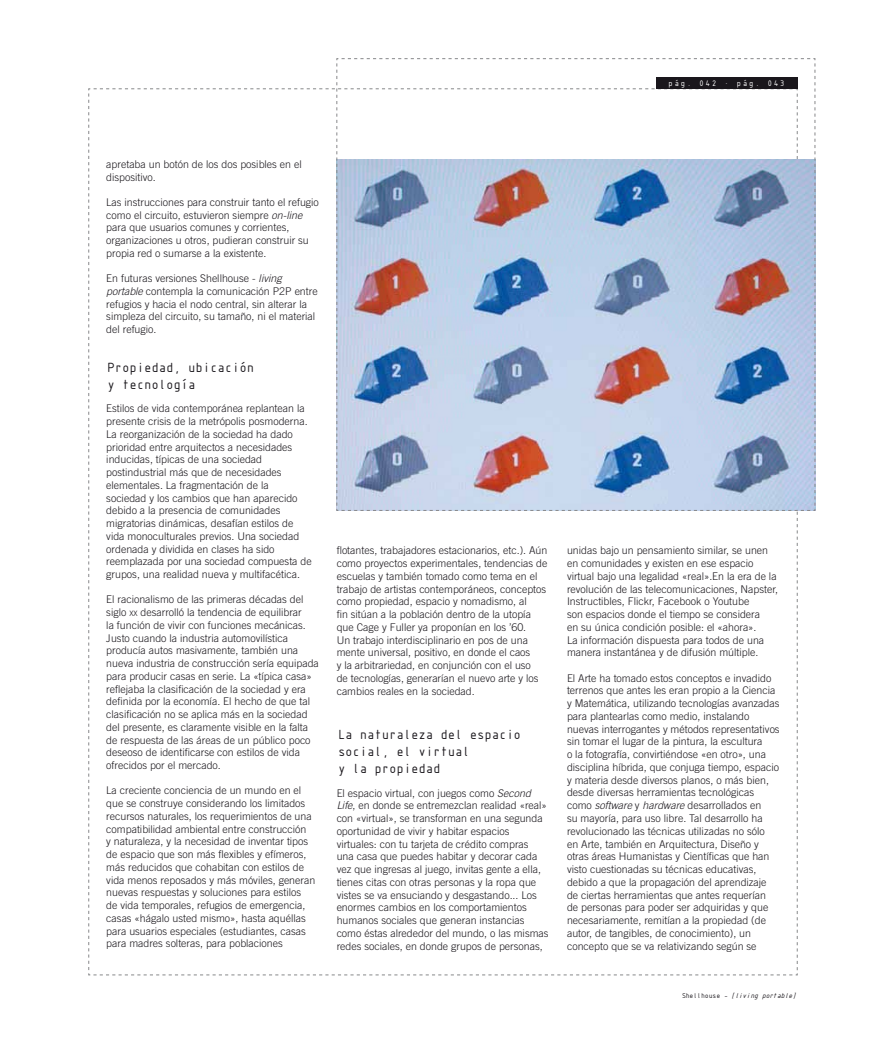
<style>
.page{position:relative;width:886px;height:1046px;background:#fff}
.page>*{position:absolute;margin:0;border:0;box-sizing:border-box;transform-origin:0 0}
.t1{font:14.38px/17.2px "ISOCTEUR";letter-spacing:-.2em;color:#1a171c}
.t2{font:300 10.62px/12.8px "Trade Gothic";color:#1a171c}
.t3{font:8.75px "ISOCTEUR";color:#fff}
.t4{font:7.5px "ISOCTEUR Italic";letter-spacing:-.2em;color:#1a171c}
.s1{font-style:italic}
.s2{font-size:7.38px}
.s3{font-family:"ISOCTEUR"}
</style>
<div class="page">
<svg style="left:336px;top:58px;width:479px;height:452px"></svg>
<div style="left:656px;top:78px;width:141px;height:11px;background:#1a171c"></div>
<p class="t3" style="left:667px;top:77px;width:119px">pág. 042 · pág. 043</p>
<p class="t2" style="left:106px;top:158px;width:197px">apretaba un botón de los dos posibles en el dispositivo.</p>
<p class="t2" style="left:106px;top:195px;width:214px">Las instrucciones para construir tanto el refugio como el circuito, estuvieron siempre <span class="s1">on-line </span>para que usuarios comunes y corrientes, organizaciones u otros, pudieran construir su propia red o sumarse a la existente.</p>
<p class="t2" style="left:106px;top:272px;width:213px">En futuras versiones Shellhouse - <span class="s1">living portable</span> contempla la comunicación P2P entre refugios y hacia el nodo central, sin alterar la simpleza del circuito, su tamaño, ni el material del refugio.</p>
<h1 class="t1" style="left:106px;top:358px;width:151px">Propiedad, ubicación y tecnología</h1>
<p class="t2" style="left:106px;top:402px;width:207px">Estilos de vida contemporánea replantean la presente crisis de la metrópolis posmoderna.<br>La reorganización de la sociedad ha dado prioridad entre arquitectos a necesidades inducidas, típicas de una sociedad postindustrial más que de necesidades elementales. La fragmentación de la<br>sociedad y los cambios que han aparecido debido a la presencia de comunidades migratorias dinámicas, desafían estilos de vida monoculturales previos. Una sociedad ordenada y dividida en clases ha sido reemplazada por una sociedad compuesta de grupos, una realidad nueva y multifacética.</p>
<p class="t2" style="left:106px;top:593px;width:214px">El racionalismo de las primeras décadas del siglo <span class="s2">xx</span> desarrolló la tendencia de equilibrar<br>la función de vivir con funciones mecánicas.<br>Justo cuando la industria automovilística producía autos masivamente, también una nueva industria de construcción sería equipada para producir casas en serie. La «típica casa» reflejaba la clasificación de la sociedad y era definida por la economía. El hecho de que tal clasificación no se aplica más en la sociedad del presente, es claramente visible en la falta de respuesta de las áreas de un público poco deseoso de identificarse con estilos de vida ofrecidos por el mercado.</p>
<p class="t2" style="left:106px;top:784px;width:210px">La creciente conciencia de un mundo en el que se construye considerando los limitados recursos naturales, los requerimientos de una compatibilidad ambiental entre construcción<br>y naturaleza, y la necesidad de inventar tipos de espacio que son más flexibles y efímeros, más reducidos que cohabitan con estilos de vida menos reposados y más móviles, generan nuevas respuestas y soluciones para estilos<br>de vida temporales, refugios de emergencia, casas «hágalo usted mismo», hasta aquéllas para usuarios especiales (estudiantes, casas para madres solteras, para poblaciones</p>
<p class="t2" style="left:337px;top:544px;width:212px">flotantes, trabajadores estacionarios, etc.). Aún como proyectos experimentales, tendencias de escuelas y también tomado como tema en el trabajo de artistas contemporáneos, conceptos como propiedad, espacio y nomadismo, al<br>fin sitúan a la población dentro de la utopía que Cage y Fuller ya proponían en los ’60.<br>Un trabajo interdisciplinario en pos de una mente universal, positivo, en donde el caos<br>y la arbitrariedad, en conjunción con el uso<br>de tecnologías, generarían el nuevo arte y los cambios reales en la sociedad.</p>
<h1 class="t1" style="left:337px;top:724px;width:187px">La naturaleza del espacio social, el virtual<br>y la propiedad</h1>
<p class="t2" style="left:337px;top:786px;width:213px">El espacio virtual, con juegos como <span class="s1">Second Life</span>, en donde se entremezclan realidad «real» con «virtual», se transforman en una segunda oportunidad de vivir y habitar espacios virtuales: con tu tarjeta de crédito compras<br>una casa que puedes habitar y decorar cada vez que ingresas al juego, invitas gente a ella, tienes citas con otras personas y la ropa que vistes se va ensuciando y desgastando... Los enormes cambios en los comportamientos humanos sociales que generan instancias como éstas alrededor del mundo, o las mismas redes sociales, en donde grupos de personas,</p>
<p class="t2" style="left:567px;top:544px;width:213px">unidas bajo un pensamiento similar, se unen en comunidades y existen en ese espacio virtual bajo una legalidad «real».En la era de la revolución de las telecomunicaciones, Napster, Instructibles, Flickr, Facebook o Youtube<br>son espacios donde el tiempo se considera<br>en su única condición posible: el «ahora».<br>La información dispuesta para todos de una manera instantánea y de difusión múltiple.</p>
<p class="t2" style="left:567px;top:671px;width:214px">El Arte ha tomado estos conceptos e invadido terrenos que antes les eran propio a la Ciencia y Matemática, utilizando tecnologías avanzadas para plantearlas como medio, instalando nuevas interrogantes y métodos representativos sin tomar el lugar de la pintura, la escultura<br>o la fotografía, convirtiéndose «en otro», una disciplina híbrida, que conjuga tiempo, espacio y materia desde diversos planos, o más bien, desde diversas herramientas tecnológicas como <span class="s1">software</span> y <span class="s1">hardware</span> desarrollados en<br>su mayoría, para uso libre. Tal desarrollo ha revolucionado las técnicas utilizadas no sólo<br>en Arte, también en Arquitectura, Diseño y otras áreas Humanistas y Científicas que han visto cuestionadas su técnicas educativas, debido a que la propagación del aprendizaje de ciertas herramientas que antes requerían de personas para poder ser adquiridas y que necesariamente, remitían a la propiedad (de autor, de tangibles, de conocimiento), un concepto que se va relativizando según se</p>
<p class="t4" style="left:681px;top:990px;width:118px"><span class="s3">Shellhouse -</span> [living portable]</p>
</div>
